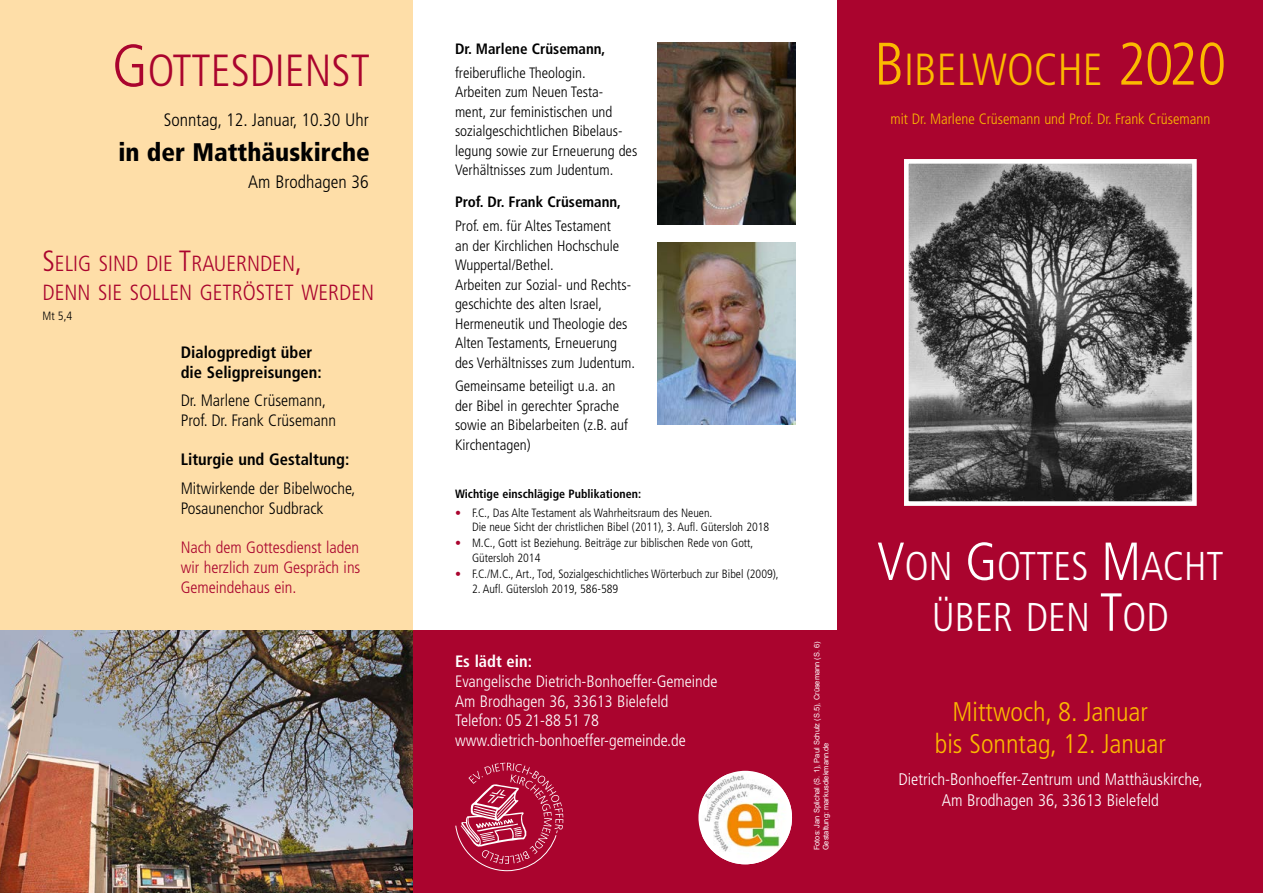
<style>
.page{position:relative;width:1263px;height:893px;background:#fff}
.page>*{position:absolute;margin:0;border:0;box-sizing:border-box;transform-origin:0 0}
.t1{font:300 condensed 45px "Frutiger";color:#fbba00}
.t2{font:300 condensed 45px "Frutiger";color:#aa042e}
.t3{font:300 condensed 40.2px/50.7px "Frutiger";color:#fff;text-align:center}
.t4{font:300 condensed 27px/32.4px "Frutiger";color:#fbba00;text-align:center}
.t5{font:25.5px "Frutiger Black Cn PL";color:#000}
.t6{font:300 condensed 21.9px/29.1px "Frutiger";color:#aa042e}
.t7{font:300 condensed 18px "Frutiger";color:#000}
.t8{font:300 condensed 16.8px/20.1px "Frutiger";color:#fff;text-align:center}
.t9{font:300 condensed 16.5px/19.8px "Frutiger";color:#fff}
.t10{font:300 condensed 16.5px/19.8px "Frutiger";color:#000}
.t11{font:300 condensed 16.5px/19.8px "Frutiger";color:#aa042e;text-align:justify}
.t12{font:700 condensed 16.5px/19.8px "Frutiger";color:#000}
.t13{font:700 condensed 16.5px "Frutiger";color:#fff}
.t14{font:300 condensed 15px/19.5px "Frutiger";color:#000}
.t15{font:300 condensed 15px "Frutiger";color:#fbba00}
.t16{font:700 condensed 15px "Frutiger";color:#000}
.t17{font:300 condensed 12px/14.4px "Frutiger";color:#000}
.t18{font:700 condensed 12px "Frutiger";color:#000}
.t19{font:7.5px/9px "Arial";color:#fff}
.s1{font-size:60px}
.s2{font-size:29.25px}
.s3{color:#aa042e}
.s4{font-size:53.55px}
</style>
<div class="page">
<div style="left:838px;top:0;width:425px;height:893px;background:#aa042e"></div>
<div style="left:0;top:0;width:412px;height:893px;background:#fedea8"></div>
<div style="left:412px;top:631px;width:851px;height:262px;background:#aa042e"></div>
<svg style="left:455px;top:763px;width:108px;height:109px"></svg>
<img style="left:0;top:631px;width:412px;height:262px">
<img style="left:702px;top:774px;width:90px;height:90px">
<img style="left:657px;top:43px;width:138px;height:181px">
<img style="left:657px;top:242px;width:138px;height:182px">
<img style="left:910px;top:165px;width:281px;height:335px">
<div style="left:904px;top:159px;width:293px;height:347px;border:5px solid #fff"></div>
<h1 class="t2" style="left:112px;top:45px;width:259px"><span class="s1">G</span>OTTESDIENST</h1>
<p class="t7" style="left:164px;top:110px;width:206px">Sonntag, 12. Januar, 10.30 Uhr</p>
<h3 class="t5" style="left:118px;top:136px;width:253px">in der Matthäuskirche</h3>
<p class="t7" style="left:248px;top:172px;width:122px">Am Brodhagen 36</p>
<h3 class="t6" style="left:43px;top:249px;width:333px"><span class="s2">S</span>ELIG SIND DIE <span class="s2">T</span>RAUERNDEN<span class="s2">,<br></span>DENN SIE SOLLEN GETRÖSTET WERDEN</h3>
<p class="t17" style="left:43px;top:309px;width:31px">Mt 5,4</p>
<p class="t12" style="left:181px;top:342px;width:142px">Dialogpredigt über die Seligpreisungen:</p>
<p class="t10" style="left:181px;top:391px;width:157px">Dr. Marlene Crüsemann,<br>Prof. Dr. Frank Crüsemann</p>
<p class="t12" style="left:181px;top:450px;width:170px">Liturgie und Gestaltung:</p>
<p class="t10" style="left:181px;top:478px;width:176px">Mitwirkende der Bibelwoche,<br>Posaunenchor Sudbrack</p>
<p class="t11" style="left:181px;top:538px;width:181px">Nach dem Gottesdienst laden wir herzlich zum Gespräch ins Gemeindehaus ein.</p>
<p class="t16" style="left:455px;top:40px;width:152px">Dr. Marlene Crüsemann,</p>
<p class="t14" style="left:455px;top:63px;width:184px">freiberufliche Theologin.<br>Arbeiten zum Neuen Testa&shy;ment, zur feministischen und sozialgeschichtlichen Bibelaus&shy;legung sowie zur Erneuerung des<br>Verhältnisses zum Judentum.</p>
<p class="t16" style="left:455px;top:193px;width:168px">Prof. Dr. Frank Crüsemann,</p>
<p class="t14" style="left:455px;top:216px;width:181px">Prof. em. für Altes Testament<br>an der Kirchlichen Hochschule<br>Wuppertal/Bethel.<br>Arbeiten zur Sozial- und Rechts&shy;geschichte des alten Israel,<br>Hermeneutik und Theologie des<br>Alten Testaments, Erneuerung des Verhältnisses zum Judentum.</p>
<p class="t14" style="left:455px;top:377px;width:175px">Gemeinsame beteiligt u.a. an der Bibel in gerechter Sprache sowie an Bibelarbeiten (z.B. auf<br>Kirchentagen)</p>
<p class="t18" style="left:455px;top:487px;width:188px">Wichtige einschlägige Publikationen:</p>
<p class="t17" style="left:472px;top:505px;width:299px;text-indent:-17px"><span class="s3">•</span> F.C., Das Alte Testament als Wahrheitsraum des Neuen.<br>Die neue Sicht der christlichen Bibel (2011), 3. Aufl. Gütersloh 2018</p>
<p class="t17" style="left:472px;top:536px;width:283px;text-indent:-17px"><span class="s3">•</span> M.C., Gott ist Beziehung. Beiträge zur biblischen Rede von Gott,<br>Gütersloh 2014</p>
<p class="t17" style="left:455px;top:567px;width:325px"><span class="s3">•</span> F.C./M.C., Art., Tod, Sozialgeschichtliches Wörterbuch zur Bibel (2009),</p>
<p class="t17" style="left:472px;top:582px;width:148px">2. Aufl. Gütersloh 2019, 586-589</p>
<p class="t13" style="left:455px;top:651px;width:79px">Es lädt ein:</p>
<p class="t9" style="left:455px;top:671px;width:264px">Evangelische Dietrich-Bonhoeffer-Gemeinde Am Brodhagen 36, 33613 Bielefeld Telefon: 05 21-88 51 78 www.dietrich-bonhoeffer-gemeinde.de</p>
<p class="t19" style="left:812px;top:850px;width:211px;rotate:-90deg">Fotos: Jan Splichal (S. 1), Paul Schulz (S.5), Crüsemann (S. 6)<br>Gestaltung: markusdiekmann.de</p>
<h1 class="t1" style="left:874px;top:44px;width:354px"><span class="s1">B</span> IBELWOCHE <span class="s1">2020</span></h1>
<p class="t15" style="left:890px;top:110px;width:321px">mit Dr. Marlene Crüsemann und Prof. Dr. Frank Crüsemann</p>
<h2 class="t3" style="left:877px;top:541px;width:348px"><span class="s4">V</span>ON <span class="s4">G</span>OTTES <span class="s4">M</span>ACHT<br>ÜBER DEN <span class="s4">T</span>OD</h2>
<h3 class="t4" style="left:935px;top:696px;width:233px">Mittwoch, 8. Januar<br>bis Sonntag, 12. Januar</h3>
<p class="t8" style="left:898px;top:770px;width:306px">Dietrich-Bonhoeffer-Zentrum und Matthäuskirche,<br>Am Brodhagen 36, 33613 Bielefeld</p>
</div>
